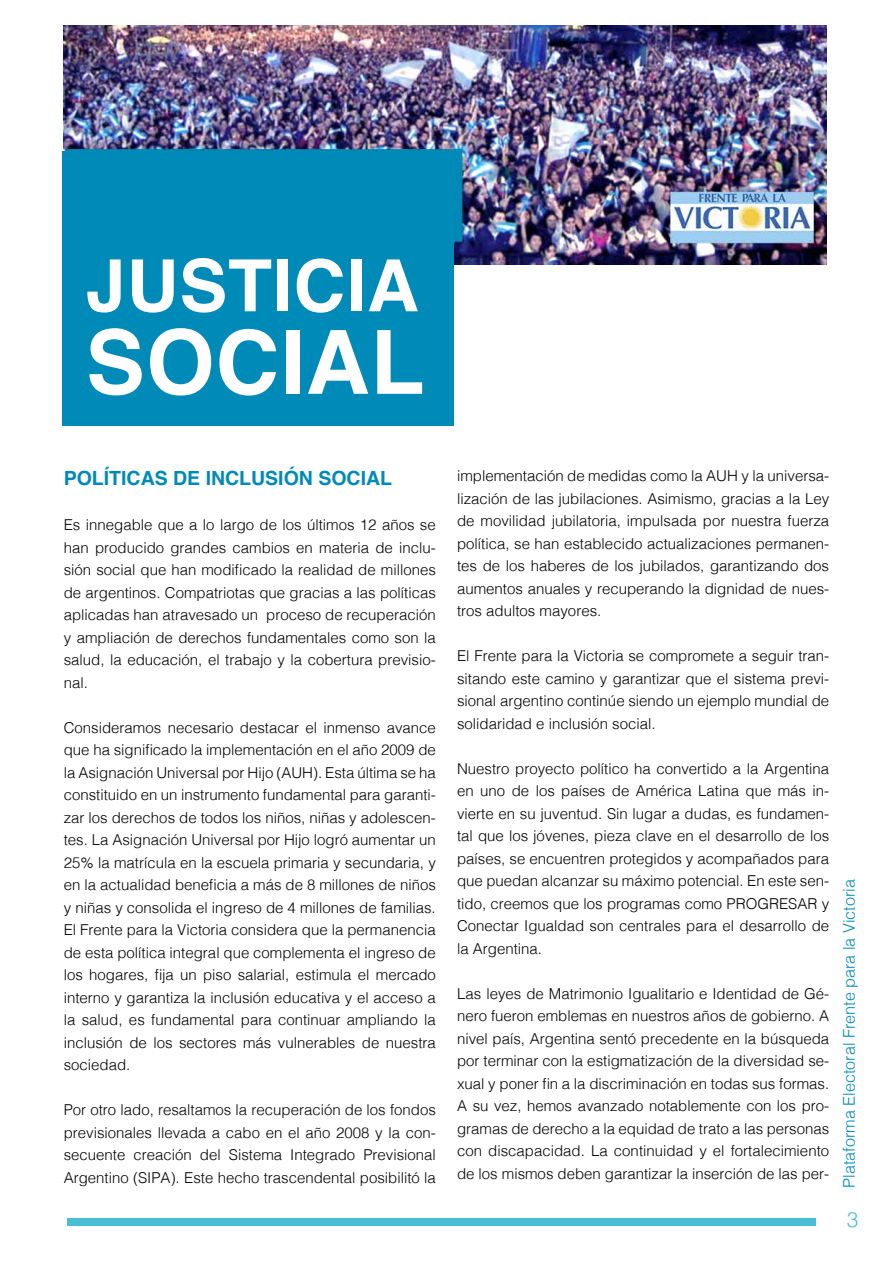
<style>
.page{position:relative;width:893px;height:1263px;background:#fff}
.page>*{position:absolute;margin:0;border:0;box-sizing:border-box;transform-origin:0 0}
.t1{font:700 88.5px "Helvetica";letter-spacing:.01em;color:#fff}
.t2{font:700 72px "Helvetica";letter-spacing:.01em;color:#fff}
.t3{font:300 21px "Helvetica";color:#4bbdd5}
.t4{font:700 19.5px "Helvetica";color:#008ab7}
.t5{font:300 16.2px "Helvetica";color:#008ab7}
.t6{font:300 15px/22.5px "Helvetica";color:#000;text-align:justify}
</style>
<div class="page">
<div style="left:67px;top:1218px;width:749px;height:7px;background:#4bbdd5"></div>
<img style="left:64px;top:26px;width:762px;height:238px">
<div style="left:63px;top:151px;width:391px;height:275px;background:#008ab7"></div>
<h2 class="t2" style="left:86px;top:228px;width:335px">JUSTICIA</h2>
<h1 class="t1" style="left:86px;top:291px;width:340px">SOCIAL</h1>
<h3 class="t4" style="left:64px;top:463px;width:330px">POLÍTICAS DE INCLUSIÓN SOCIAL</h3>
<p class="t6" style="left:64px;top:513px;width:374px">Es innegable que a lo largo de los últimos 12 años se han producido grandes cambios en materia de inclu&shy;sión social que han modificado la realidad de millones de argentinos. Compatriotas que gracias a las políticas aplicadas han atravesado un proceso de recuperación y ampliación de derechos fundamentales como son la salud, la educación, el trabajo y la cobertura previsio&shy;nal.</p>
<p class="t6" style="left:64px;top:715px;width:374px">Consideramos necesario destacar el inmenso avance que ha significado la implementación en el año 2009 de la Asignación Universal por Hijo (AUH). Esta última se ha constituido en un instrumento fundamental para garanti&shy;zar los derechos de todos los niños, niñas y adolescen&shy;tes. La Asignación Universal por Hijo logró aumentar un 25% la matrícula en la escuela primaria y secundaria, y en la actualidad beneficia a más de 8 millones de niños y niñas y consolida el ingreso de 4 millones de familias.<br>El Frente para la Victoria considera que la permanencia de esta política integral que complementa el ingreso de los hogares, fija un piso salarial, estimula el mercado interno y garantiza la inclusión educativa y el acceso a la salud, es fundamental para continuar ampliando la inclusión de los sectores más vulnerables de nuestra sociedad.</p>
<p class="t6" style="left:64px;top:1098px;width:374px">Por otro lado, resaltamos la recuperación de los fondos previsionales llevada a cabo en el año 2008 y la con&shy;secuente creación del Sistema Integrado Previsional Argentino (SIPA). Este hecho trascendental posibilitó la</p>
<p class="t6" style="left:457px;top:464px;width:374px">implementación de medidas como la AUH y la universa&shy;lización de las jubilaciones. Asimismo, gracias a la Ley de movilidad jubilatoria, impulsada por nuestra fuerza política, se han establecido actualizaciones permanen&shy;tes de los haberes de los jubilados, garantizando dos aumentos anuales y recuperando la dignidad de nues&shy;tros adultos mayores.</p>
<p class="t6" style="left:457px;top:644px;width:374px">El Frente para la Victoria se compromete a seguir tran&shy;sitando este camino y garantizar que el sistema previ&shy;sional argentino continúe siendo un ejemplo mundial de solidaridad e inclusión social.</p>
<p class="t6" style="left:457px;top:756px;width:374px">Nuestro proyecto político ha convertido a la Argentina en uno de los países de América Latina que más in&shy;vierte en su juventud. Sin lugar a dudas, es fundamen&shy;tal que los jóvenes, pieza clave en el desarrollo de los países, se encuentren protegidos y acompañados para que puedan alcanzar su máximo potencial. En este sen&shy;tido, creemos que los programas como PROGRESAR y Conectar Igualdad son centrales para el desarrollo de la Argentina.</p>
<p class="t6" style="left:457px;top:981px;width:374px">Las leyes de Matrimonio Igualitario e Identidad de Gé&shy;nero fueron emblemas en nuestros años de gobierno. A nivel país, Argentina sentó precedente en la búsqueda por terminar con la estigmatización de la diversidad se&shy;xual y poner fin a la discriminación en todas sus formas.<br>A su vez, hemos avanzado notablemente con los pro&shy;gramas de derecho a la equidad de trato a las personas con discapacidad. La continuidad y el fortalecimiento de los mismos deben garantizar la inserción de las per-</p>
<p class="t5" style="left:835px;top:1188px;width:310px;rotate:-90deg">Plataforma Electoral Frente para la Victoria</p>
<h3 class="t3" style="left:847px;top:1202px;width:13px">3</h3>
</div>
